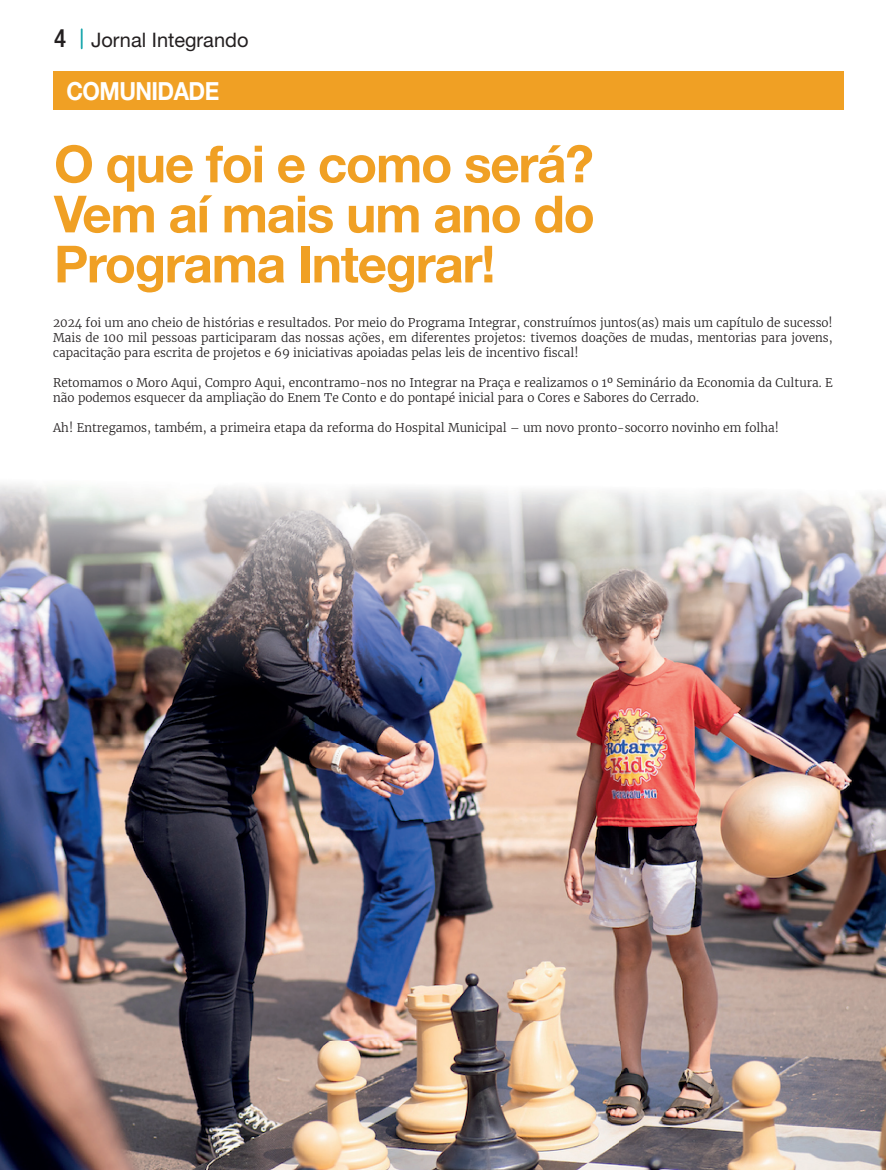
<style>
.page{position:relative;width:886px;height:1170px;background:#fff}
.page>*{position:absolute;margin:0;border:0;box-sizing:border-box;transform-origin:0 0}
.t1{font:700 51.25px/50px "Helvetica Neue LT Std";letter-spacing:-.025em;color:#f0a024;text-align:justify}
.t2{font:700 25px "Helvetica Neue LT Std";letter-spacing:-.025em;color:#fff;scale:.9 1}
.t3{font:20px "Helvetica Neue LT Std";color:#231f20}
.t4{font:300 11.88px/15px "Merriweather";color:#231f20;text-align:justify}
.s1{font-weight:500;font-stretch:condensed;font-size:25px}
</style>
<div class="page">
<svg style="left:81px;top:29px;width:2px;height:19px"></svg>
<div style="left:53px;top:71px;width:790px;height:39px;background:#f0a024"></div>
<img style="left:0;top:484px;width:886px;height:685px">
<h3 class="t3" style="left:54px;top:28px;width:196px"><span class="s1">4</span> Jornal Integrando</h3>
<h2 class="t2" style="left:66px;top:75px;width:171px">COMUNIDADE</h2>
<h1 class="t1" style="left:54px;top:138px;width:542px">O que foi e como será?<br>Vem aí mais um ano do Programa Integrar!</h1>
<p class="t4" style="left:53px;top:315px;width:781px">2024 foi um ano cheio de histórias e resultados. Por meio do Programa Integrar, construímos juntos(as) mais um capítulo de sucesso!<br>Mais de 100 mil pessoas participaram das nossas ações, em diferentes projetos: tivemos doações de mudas, mentorias para jovens, capacitação para escrita de projetos e 69 iniciativas apoiadas pelas leis de incentivo fiscal!</p>
<p class="t4" style="left:53px;top:375px;width:781px">Retomamos o Moro Aqui, Compro Aqui, encontramo-nos no Integrar na Praça e realizamos o 1º Seminário da Economia da Cultura. E não podemos esquecer da ampliação do Enem Te Conto e do pontapé inicial para o Cores e Sabores do Cerrado.</p>
<p class="t4" style="left:53px;top:420px;width:727px">Ah! Entregamos, também, a primeira etapa da reforma do Hospital Municipal – um novo pronto-socorro novinho em folha!</p>
</div>
